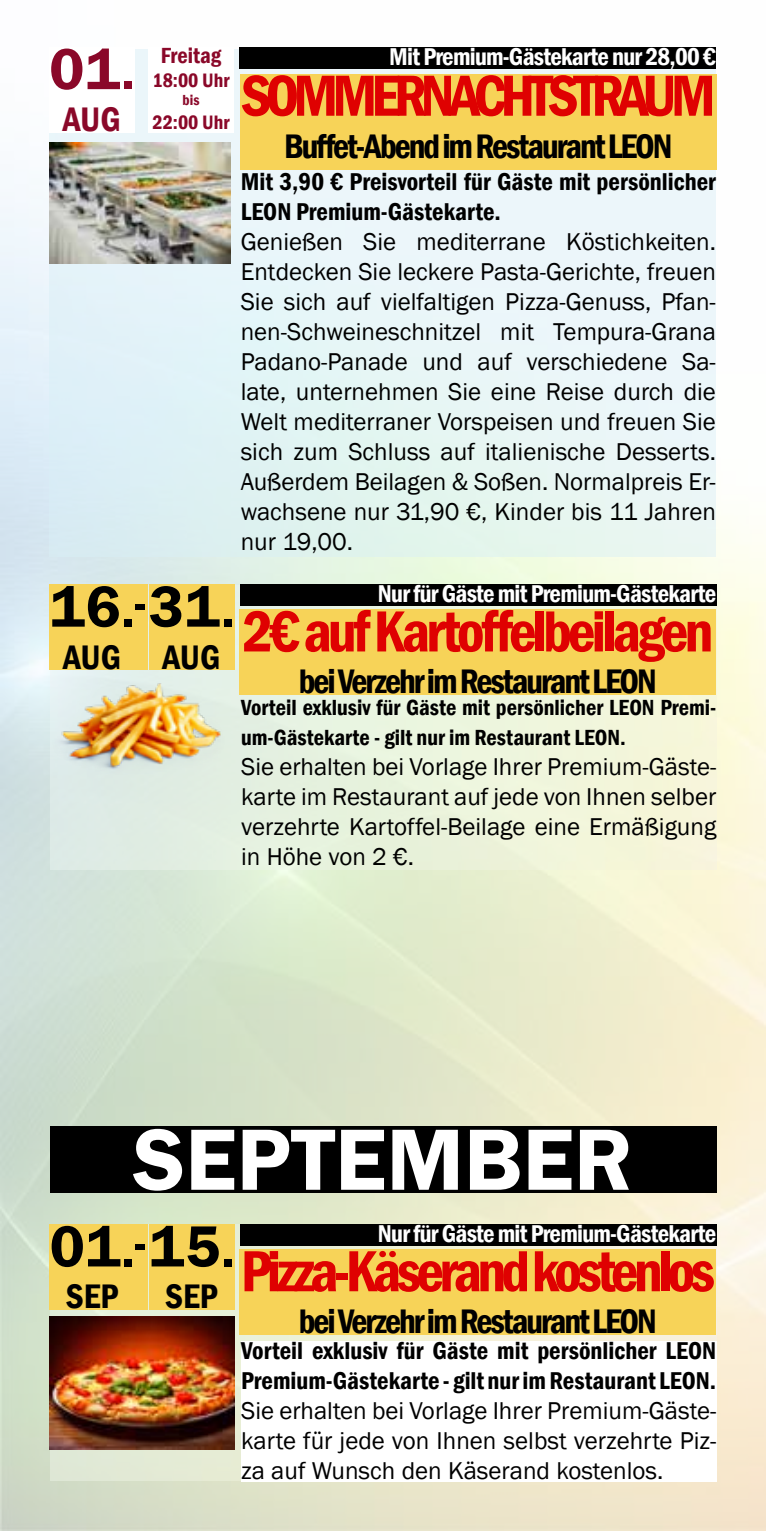
<style>
.page{position:relative;width:766px;height:1531px;background:#fff}
.page>*{position:absolute;margin:0;border:0;box-sizing:border-box;transform-origin:0 0}
.t1{font:600 90px "Franklin Gothic";color:#fff}
.t2{font:600 condensed 60px "Franklin Gothic";letter-spacing:-.08em;color:#df0101}
.t3{font:600 condensed 60px "Franklin Gothic";letter-spacing:-.1em;color:#df0101}
.t4{font:600 60px "Franklin Gothic";letter-spacing:.01em;color:#000}
.t5{font:600 60px "Franklin Gothic";color:#8a0829}
.t6{font:600 condensed 50px "Franklin Gothic";color:#000}
.t7{font:600 condensed 35px "Franklin Gothic";letter-spacing:-.06em;color:#000}
.t8{font:600 condensed 35px "Franklin Gothic";color:#8a0829}
.t9{font:25px/30px "Franklin Gothic";color:#000;text-align:justify}
.t10{font:600 condensed 25px/30px "Franklin Gothic";color:#000}
.t11{font:600 condensed 25px "Franklin Gothic";letter-spacing:-.03em;color:#fff}
.t12{font:600 condensed 22.5px/30px "Franklin Gothic";color:#000}
.t13{font:600 condensed 22.5px "Franklin Gothic";color:#8a0829}
.t14{font:600 condensed 20px "Franklin Gothic";color:#8a0829}
.t15{font:600 condensed 15px "Franklin Gothic";color:#8a0829}
.s1{font-size:50px}
.s2{color:#000}
</style>
<div class="page">
<img style="left:0;top:47px;width:765px;height:1484px">
<svg style="left:50px;top:1224px;width:666px;height:257px;background:#dedfc4"></svg>
<div style="left:50px;top:585px;width:666px;height:284px;background:linear-gradient(to right,#dcece5,#f7f8d8)"></div>
<div style="left:50px;top:585px;width:85px;height:85px;background:#f7d358"></div>
<div style="left:149px;top:585px;width:85px;height:85px;background:#f7d358"></div>
<div style="left:239px;top:609px;width:477px;height:85px;background:#f7d358"></div>
<div style="left:240px;top:585px;width:476px;height:21px;background:#000"></div>
<div style="left:133px;top:585px;width:14px;height:85px;background:#f7d358"></div>
<div style="left:49px;top:49px;width:666px;height:507px;background:linear-gradient(to right,#ddf0f5,#eef8f6)"></div>
<div style="left:49px;top:47px;width:85px;height:85px;background:#fff"></div>
<div style="left:148px;top:47px;width:85px;height:85px;background:#fff"></div>
<div style="left:240px;top:74px;width:476px;height:95px;background:#f7d358"></div>
<div style="left:239px;top:47px;width:476px;height:21px;background:#000"></div>
<img style="left:49px;top:142px;width:182px;height:121px">
<div style="left:50px;top:1224px;width:85px;height:85px;background:#f7d358"></div>
<div style="left:149px;top:1224px;width:85px;height:85px;background:#f7d358"></div>
<div style="left:239px;top:1249px;width:477px;height:85px;background:#f7d358"></div>
<div style="left:240px;top:1224px;width:476px;height:21px;background:#000"></div>
<div style="left:241px;top:1341px;width:475px;height:140px;background:#fff"></div>
<div style="left:133px;top:1224px;width:14px;height:85px;background:#f7d358"></div>
<img style="left:50px;top:1316px;width:184px;height:133px">
<div style="left:50px;top:1127px;width:666px;height:66px;background:#000"></div>
<img style="left:50px;top:673px;width:184px;height:105px">
<h2 class="t5" style="left:49px;top:32px;width:87px">01<span class="s1">.</span></h2>
<h3 class="t8" style="left:63px;top:96px;width:60px">AUG</h3>
<p class="t13" style="left:161px;top:40px;width:62px">Freitag</p>
<p class="t14" style="left:152px;top:67px;width:78px">18:00 Uhr</p>
<p class="t15" style="left:182px;top:90px;width:18px">bis</p>
<p class="t14" style="left:152px;top:109px;width:78px">22:00 Uhr</p>
<p class="t11" style="left:334px;top:40px;width:383px"><span class="s2">%%%</span> Mit Premium-Gästekarte nur 28,00 €</p>
<h2 class="t3" style="left:241px;top:56px;width:476px">SOMMERNACHTSTRAUM</h2>
<h3 class="t7" style="left:284px;top:123px;width:390px">Buffet-Abend im Restaurant LEON</h3>
<p class="t10" style="left:241px;top:166px;width:476px">Mit 3,90 € Preisvorteil für Gäste mit persönlicher<br>LEON Premium-Gästekarte.</p>
<p class="t9" style="left:241px;top:227px;width:476px">Genießen Sie mediterrane Köstichkeiten.<br>Entdecken Sie leckere Pasta-Gerichte, freuen Sie sich auf vielfaltigen Pizza-Genuss, Pfan&shy;nen-Schweineschnitzel mit Tempura-Grana Padano-Panade und auf verschiedene Sa&shy;late, unternehmen Sie eine Reise durch die Welt mediterraner Vorspeisen und freuen Sie sich zum Schluss auf italienische Desserts.<br>Außerdem Beilagen &amp; Soßen. Normalpreis Er&shy;wachsene nur 31,90 €, Kinder bis 11 Jahren nur 19,00.</p>
<p class="t11" style="left:377px;top:577px;width:340px">Nur für Gäste mit Premium-Gästekarte</p>
<h2 class="t4" style="left:50px;top:570px;width:186px">16<span class="s1">.</span> 31<span class="s1">.</span></h2>
<h3 class="t7" style="left:63px;top:633px;width:60px">AUG</h3>
<h3 class="t6" style="left:133px;top:569px;width:15px">-</h3>
<h2 class="t2" style="left:162px;top:591px;width:552px"><sub>AUG</sub> 2€ auf Kartoffelbeilagen</h2>
<h3 class="t7" style="left:299px;top:658px;width:359px">bei Verzehr im Restaurant LEON</h3>
<p class="t12" style="left:241px;top:692px;width:476px">Vorteil exklusiv für Gäste mit persönlicher LEON Premi&shy;um-Gästekarte - gilt nur im Restaurant LEON.</p>
<p class="t9" style="left:241px;top:752px;width:476px">Sie erhalten bei Vorlage Ihrer Premium-Gäste&shy;karte im Restaurant auf jede von Ihnen selber verzehrte Kartoffel-Beilage eine Ermäßigung in Höhe von 2 €.</p>
<h1 class="t1" style="left:133px;top:1104px;width:501px">SEPTEMBER</h1>
<p class="t11" style="left:377px;top:1217px;width:340px">Nur für Gäste mit Premium-Gästekarte</p>
<h2 class="t4" style="left:50px;top:1209px;width:186px">01<span class="s1">.</span> 15<span class="s1">.</span></h2>
<h3 class="t7" style="left:66px;top:1273px;width:54px">SEP</h3>
<h3 class="t6" style="left:133px;top:1209px;width:15px">-</h3>
<h2 class="t2" style="left:165px;top:1231px;width:551px"><sub>SEP</sub> Pizza-Käserand kostenlos</h2>
<h3 class="t7" style="left:299px;top:1298px;width:359px">bei Verzehr im Restaurant LEON</h3>
<p class="t10" style="left:241px;top:1335px;width:476px">Vorteil exklusiv für Gäste mit persönlicher LEON<br>Premium-Gästekarte - gilt nur im Restaurant LEON.</p>
<p class="t9" style="left:241px;top:1396px;width:476px">Sie erhalten bei Vorlage Ihrer Premium-Gäste&shy;karte für jede von Ihnen selbst verzehrte Piz&shy;za auf Wunsch den Käserand kostenlos.</p>
</div>
